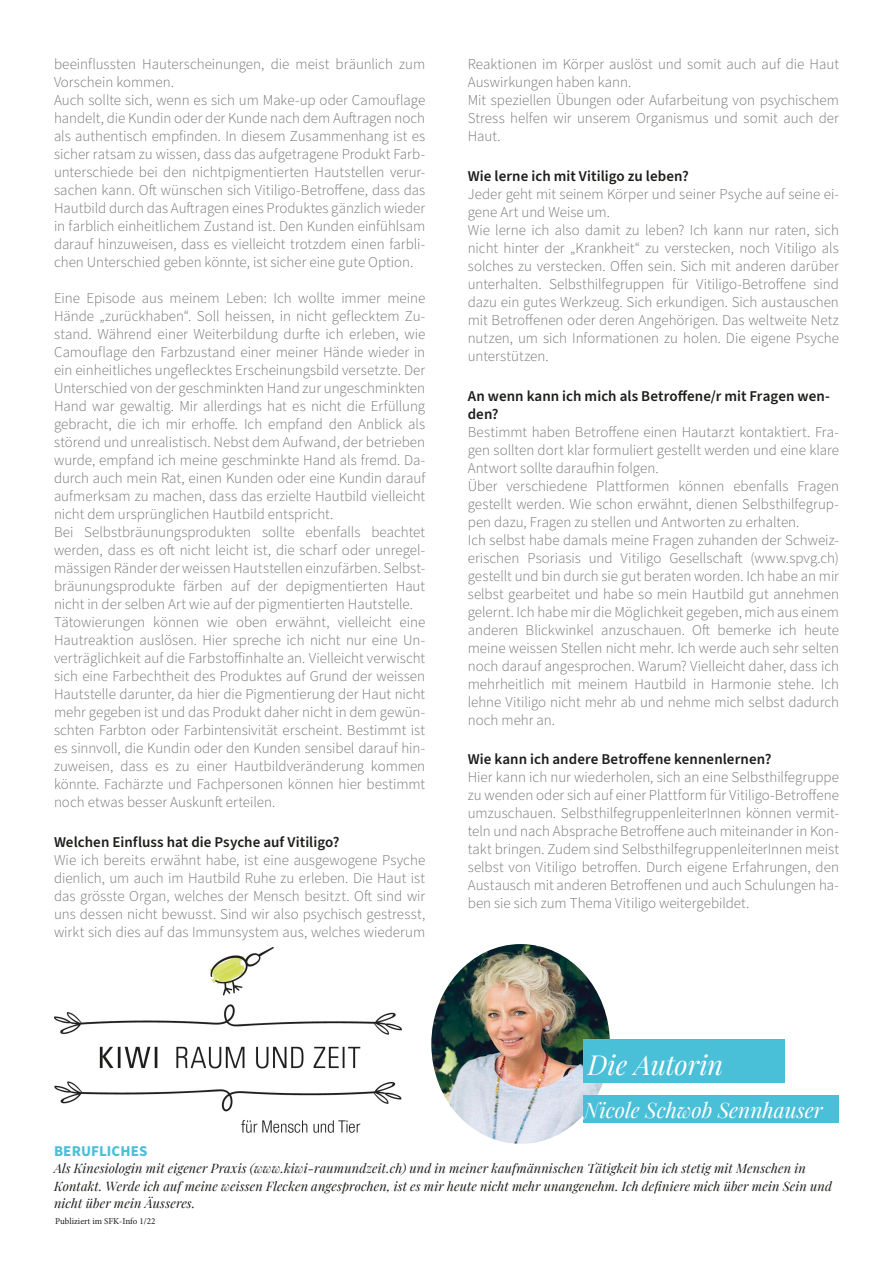
<style>
.page{position:relative;width:893px;height:1263px;background:#fff}
.page>*{position:absolute;margin:0;border:0;box-sizing:border-box;transform-origin:0 0}
._06_Autor{font:italic 27px "Playfair Display";color:#fff}
._06_Autor-2{font:italic 21px "Playfair Display";color:#fff}
._05_Interview_Antwor{font:300 15px/18px "Source Sans Pro";color:#70706f;text-align:justify}
._05_Interview_Frage{font:600 15px/18px "Source Sans Pro";letter-spacing:.005em;color:#1d1d1b}
._04_Untertitel_Versa{font:700 15px "Source Sans Pro";letter-spacing:.01em;color:#4abfd8}
._06_Autor-3{font:italic 12.75px/17.2px "Playfair Display";letter-spacing:.015em;color:#1d1d1b}
.t1{font:9px "Minion Pro";color:#1d1d1b}
</style>
<div class="page">
<img style="left:431px;top:944px;width:179px;height:200px">
<div style="left:584px;top:1039px;width:201px;height:43px;background:#4abfd8"></div>
<div style="left:584px;top:1095px;width:255px;height:27px;background:#4abfd8"></div>
<img style="left:54px;top:947px;width:348px;height:186px">
<p class="_05_Interview_Antwor" style="left:54px;top:56px;width:373px">beeinflussten Hauterscheinungen, die meist bräunlich zum<br>Vorschein kommen.</p>
<p class="_05_Interview_Antwor" style="left:54px;top:92px;width:373px">Auch sollte sich, wenn es sich um Make-up oder Camouflage handelt, die Kundin oder der Kunde nach dem Auftragen noch als authentisch empfinden. In diesem Zusammenhang ist es sicher ratsam zu wissen, dass das aufgetragene Produkt Farb&shy;unterschiede bei den nichtpigmentierten Hautstellen verur&shy;sachen kann. Oft wünschen sich Vitiligo-Betroffene, dass das Hautbild durch das Auftragen eines Produktes gänzlich wieder in farblich einheitlichem Zustand ist. Den Kunden einfühlsam darauf hinzuweisen, dass es vielleicht trotzdem einen farbli&shy;chen Unterschied geben könnte, ist sicher eine gute Option.</p>
<p class="_05_Interview_Antwor" style="left:54px;top:290px;width:373px">Eine Episode aus meinem Leben: Ich wollte immer meine Hände „zurückhaben“. Soll heissen, in nicht geflecktem Zu&shy;stand. Während einer Weiterbildung durfte ich erleben, wie Camouflage den Farbzustand einer meiner Hände wieder in ein einheitliches ungeflecktes Erscheinungsbild versetzte. Der Unterschied von der geschminkten Hand zur ungeschminkten Hand war gewaltig. Mir allerdings hat es nicht die Erfüllung gebracht, die ich mir erhoffe. Ich empfand den Anblick als störend und unrealistisch. Nebst dem Aufwand, der betrieben wurde, empfand ich meine geschminkte Hand als fremd. Da&shy;durch auch mein Rat, einen Kunden oder eine Kundin darauf aufmerksam zu machen, dass das erzielte Hautbild vielleicht nicht dem ursprünglichen Hautbild entspricht.</p>
<p class="_05_Interview_Antwor" style="left:54px;top:524px;width:373px">Bei Selbstbräunungsprodukten sollte ebenfalls beachtet werden, dass es oft nicht leicht ist, die scharf oder unregel&shy;mässigen Ränder der weissen Hautstellen einzufärben. Selbst&shy;bräunungsprodukte färben auf der depigmentierten Haut nicht in der selben Art wie auf der pigmentierten Hautstelle.</p>
<p class="_05_Interview_Antwor" style="left:54px;top:614px;width:373px">Tätowierungen können wie oben erwähnt, vielleicht eine Hautreaktion auslösen. Hier spreche ich nicht nur eine Un&shy;verträglichkeit auf die Farbstoffinhalte an. Vielleicht verwischt sich eine Farbechtheit des Produktes auf Grund der weissen Hautstelle darunter, da hier die Pigmentierung der Haut nicht mehr gegeben ist und das Produkt daher nicht in dem gewün&shy;schten Farbton oder Farbintensivität erscheint. Bestimmt ist es sinnvoll, die Kundin oder den Kunden sensibel darauf hin&shy;zuweisen, dass es zu einer Hautbildveränderung kommen könnte. Fachärzte und Fachpersonen können hier bestimmt noch etwas besser Auskunft erteilen.</p>
<p class="_05_Interview_Frage" style="left:54px;top:833px;width:287px">Welchen Einfluss hat die Psyche auf Vitiligo?</p>
<p class="_05_Interview_Antwor" style="left:54px;top:851px;width:373px">Wie ich bereits erwähnt habe, ist eine ausgewogene Psyche dienlich, um auch im Hautbild Ruhe zu erleben. Die Haut ist das grösste Organ, welches der Mensch besitzt. Oft sind wir uns dessen nicht bewusst. Sind wir also psychisch gestresst, wirkt sich dies auf das Immunsystem aus, welches wiederum</p>
<p class="_05_Interview_Antwor" style="left:468px;top:56px;width:373px">Reaktionen im Körper auslöst und somit auch auf die Haut<br>Auswirkungen haben kann.</p>
<p class="_05_Interview_Antwor" style="left:468px;top:92px;width:373px">Mit speziellen Übungen oder Aufarbeitung von psychischem Stress helfen wir unserem Organismus und somit auch der Haut.</p>
<p class="_05_Interview_Frage" style="left:468px;top:167px;width:222px">Wie lerne ich mit Vitiligo zu leben?</p>
<p class="_05_Interview_Antwor" style="left:468px;top:185px;width:373px">Jeder geht mit seinem Körper und seiner Psyche auf seine ei&shy;gene Art und Weise um.</p>
<p class="_05_Interview_Antwor" style="left:468px;top:221px;width:373px">Wie lerne ich also damit zu leben? Ich kann nur raten, sich nicht hinter der „Krankheit“ zu verstecken, noch Vitiligo als solches zu verstecken. Offen sein. Sich mit anderen darüber unterhalten. Selbsthilfegruppen für Vitiligo-Betroffene sind dazu ein gutes Werkzeug. Sich erkundigen. Sich austauschen mit Betroffenen oder deren Angehörigen. Das weltweite Netz nutzen, um sich Informationen zu holen. Die eigene Psyche unterstützen.</p>
<p class="_05_Interview_Frage" style="left:468px;top:387px;width:364px">An wenn kann ich mich als Betroffene/r mit Fragen wen&shy;den?</p>
<p class="_05_Interview_Antwor" style="left:468px;top:423px;width:373px">Bestimmt haben Betroffene einen Hautarzt kontaktiert. Fra&shy;gen sollten dort klar formuliert gestellt werden und eine klare Antwort sollte daraufhin folgen.</p>
<p class="_05_Interview_Antwor" style="left:468px;top:477px;width:373px">Über verschiedene Plattformen können ebenfalls Fragen gestellt werden. Wie schon erwähnt, dienen Selbsthilfegrup&shy;pen dazu, Fragen zu stellen und Antworten zu erhalten.</p>
<p class="_05_Interview_Antwor" style="left:468px;top:531px;width:373px">Ich selbst habe damals meine Fragen zuhanden der Schweiz&shy;erischen Psoriasis und Vitiligo Gesellschaft (www.spvg.ch) gestellt und bin durch sie gut beraten worden. Ich habe an mir selbst gearbeitet und habe so mein Hautbild gut annehmen gelernt. Ich habe mir die Möglichkeit gegeben, mich aus einem anderen Blickwinkel anzuschauen. Oft bemerke ich heute meine weissen Stellen nicht mehr. Ich werde auch sehr selten noch darauf angesprochen. Warum? Vielleicht daher, dass ich mehrheitlich mit meinem Hautbild in Harmonie stehe. Ich lehne Vitiligo nicht mehr ab und nehme mich selbst dadurch noch mehr an.</p>
<p class="_05_Interview_Frage" style="left:468px;top:751px;width:305px">Wie kann ich andere Betroffene kennenlernen?</p>
<p class="_05_Interview_Antwor" style="left:468px;top:769px;width:373px">Hier kann ich nur wiederholen, sich an eine Selbsthilfegruppe zu wenden oder sich auf einer Plattform für Vitiligo-Betroffene umzuschauen. SelbsthilfegruppenleiterInnen können vermit&shy;teln und nach Absprache Betroffene auch miteinander in Kon&shy;takt bringen. Zudem sind SelbsthilfegruppenleiterInnen meist selbst von Vitiligo betroffen. Durch eigene Erfahrungen, den Austausch mit anderen Betroffenen und auch Schulungen ha&shy;ben sie sich zum Thema Vitiligo weitergebildet.</p>
<p class="_06_Autor" style="left:588px;top:1044px;width:137px">Die Autorin</p>
<p class="_06_Autor-2" style="left:584px;top:1093px;width:241px">Nicole Schwob Sennhauser</p>
<p class="_04_Untertitel_Versa" style="left:54px;top:1141px;width:95px">BERUFLICHES</p>
<p class="_06_Autor-3" style="left:54px;top:1159px;width:780px">Als Kinesiologin mit eigener Praxis (www.kiwi-raumundzeit.ch) und in meiner kaufmännischen Tätigkeit bin ich stetig mit Menschen in<br>Kontakt. Werde ich auf meine weissen Flecken angesprochen, ist es mir heute nicht mehr unangenehm. Ich definiere mich über mein Sein und nicht über mein Äusseres.</p>
<p class="t1" style="left:55px;top:1215px;width:102px">Publiziert im SFK-Info 1/22</p>
</div>
